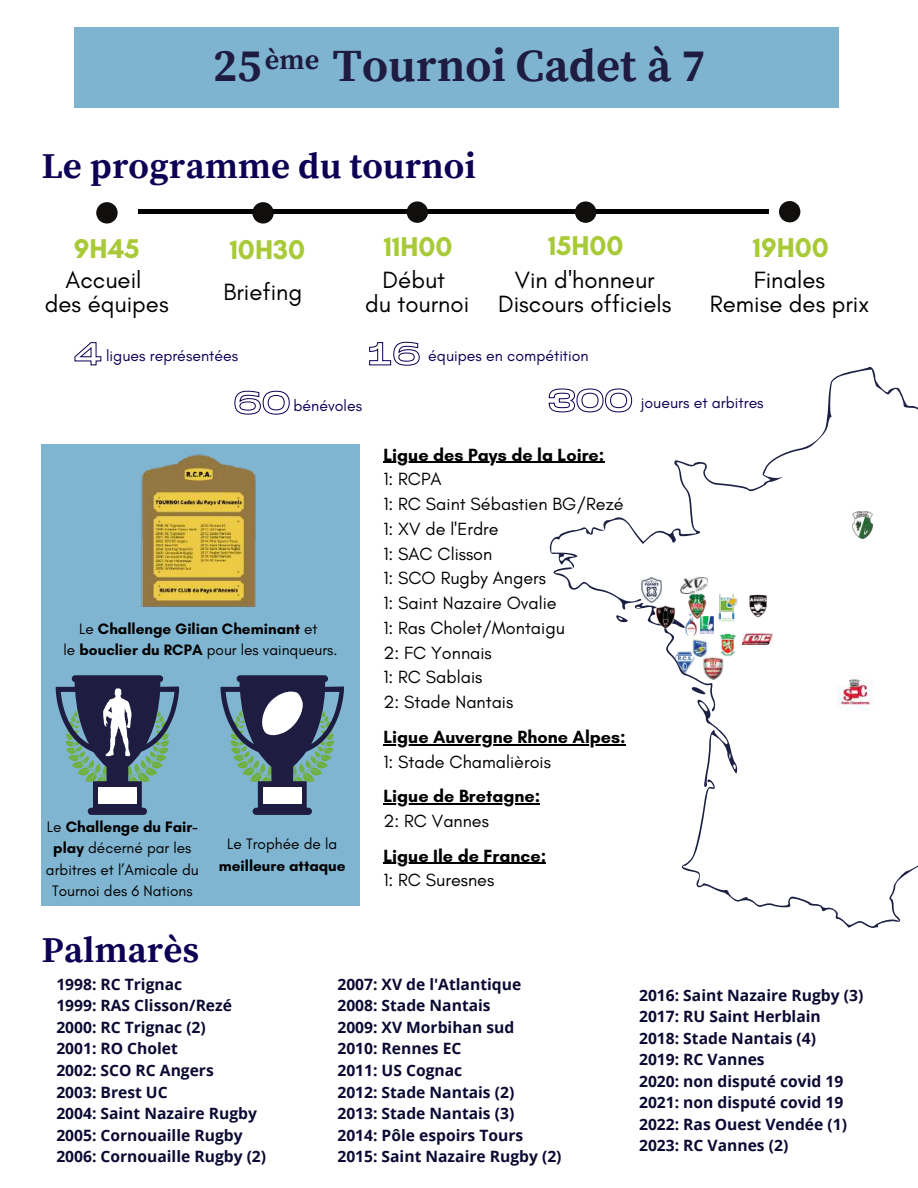
<style>
.page{position:relative;width:918px;height:1188px;background:#fff}
.page>*{position:absolute;margin:0;border:0;box-sizing:border-box;transform-origin:0 0}
.t1{font:700 45.9px "Source Serif Pro";color:#1e1c40}
.t2{font:700 36.3px "Source Serif Pro";color:#0c0054}
.t3{font:700 27.75px "Glacial Indifference";color:#a9ca38}
.t4{font:700 27.75px "Source Serif Pro";color:#1e1c40}
.t5{font:24px/24.8px "Glacial Indifference";color:#000;text-align:center}
.t6{font:18px/24.8px "Glacial Indifference";color:#000}
.t7{font:700 18px "Glacial Indifference";color:#000}
.t8{font:15.9px "Glacial Indifference";color:#0c0054}
.t9{font:700 15.6px/21.6px "Open Sans";color:#0c0a32}
.t10{font:15.45px/21.1px "Glacial Indifference";color:#000;text-align:center}
.t11{font:700 15.45px/21.1px "Glacial Indifference";color:#000;text-align:center}
.s1{font-family:"Monument Extended";font-size:31.8px;color:rgb(0 0 0/0)}
.s2{font-weight:400}
.s3{font-weight:700}
</style>
<div class="page">
<div style="left:75px;top:27px;width:764px;height:81px;background:#7fb4d0"></div>
<hr style="left:138px;top:210px;width:631px;height:4px;background:#000">
<svg style="left:96px;top:202px;width:22px;height:22px"></svg>
<svg style="left:252px;top:202px;width:22px;height:22px"></svg>
<svg style="left:407px;top:201px;width:21px;height:22px"></svg>
<svg style="left:575px;top:201px;width:21px;height:22px"></svg>
<svg style="left:779px;top:201px;width:21px;height:21px"></svg>
<svg style="left:74px;top:342px;width:28px;height:24px"></svg>
<svg style="left:369px;top:341px;width:51px;height:25px"></svg>
<svg style="left:234px;top:390px;width:56px;height:25px"></svg>
<div style="left:41px;top:445px;width:318px;height:461px;background:#80b5d1"></div>
<img style="left:141px;top:454px;width:115px;height:153px">
<svg style="left:56px;top:675px;width:123px;height:140px"></svg>
<div style="left:98px;top:787px;width:39px;height:17px;background:#fff"></div>
<svg style="left:221px;top:675px;width:123px;height:140px"></svg>
<div style="left:263px;top:787px;width:39px;height:17px;background:#fff"></div>
<hr style="left:383px;top:462px;width:221px;height:1px;background:#000">
<hr style="left:383px;top:744px;width:243px;height:1px;background:#000">
<hr style="left:383px;top:803px;width:157px;height:2px;background:#000">
<hr style="left:383px;top:863px;width:163px;height:1px;background:#000">
<svg style="left:549px;top:367px;width:369px;height:561px"></svg>
<img style="left:703px;top:656px;width:21px;height:24px">
<img style="left:748px;top:594px;width:19px;height:24px">
<img style="left:681px;top:578px;width:27px;height:15px">
<img style="left:656px;top:606px;width:18px;height:22px">
<img style="left:703px;top:616px;width:10px;height:17px">
<img style="left:719px;top:593px;width:19px;height:29px">
<img style="left:668px;top:647px;width:34px;height:34px">
<img style="left:743px;top:634px;width:29px;height:11px">
<img style="left:642px;top:578px;width:20px;height:24px">
<img style="left:679px;top:613px;width:24px;height:24px">
<img style="left:692px;top:640px;width:16px;height:16px">
<img style="left:852px;top:512px;width:21px;height:27px">
<img style="left:717px;top:634px;width:22px;height:22px">
<img style="left:837px;top:675px;width:35px;height:35px">
<img style="left:685px;top:593px;width:24px;height:25px">
<h1 class="t1" style="left:213px;top:39px;width:50px">25</h1>
<h1 class="t1" style="left:332px;top:39px;width:375px">Tournoi Cadet à 7</h1>
<h3 class="t4" style="left:265px;top:43px;width:56px">ème</h3>
<h2 class="t2" style="left:42px;top:145px;width:435px">Le programme du tournoi</h2>
<h3 class="t3" style="left:74px;top:231px;width:67px">9H45</h3>
<h3 class="t5" style="left:45px;top:267px;width:125px">Accueil<br>des équipes</h3>
<h3 class="t3" style="left:230px;top:233px;width:77px">10H30</h3>
<h3 class="t5" style="left:224px;top:279px;width:80px">Briefing</h3>
<h3 class="t3" style="left:384px;top:230px;width:70px">11H00</h3>
<h3 class="t5" style="left:365px;top:267px;width:106px">Début<br>du tournoi</h3>
<h3 class="t3" style="left:548px;top:229px;width:77px">15H00</h3>
<h3 class="t5" style="left:498px;top:267px;width:175px">Vin d'honneur<br>Discours officiels</h3>
<h3 class="t3" style="left:753px;top:231px;width:78px">19H00</h3>
<h3 class="t5" style="left:710px;top:267px;width:161px">Finales<br>Remise des prix</h3>
<p class="t8" style="left:73px;top:346px;width:166px"><span class="s1">4</span> ligues représentées</p>
<p class="t8" style="left:368px;top:346px;width:222px"><span class="s1">16</span> équipes en compétition</p>
<p class="t8" style="left:233px;top:396px;width:130px"><span class="s1">60</span> bénévoles</p>
<p class="t8" style="left:548px;top:393px;width:217px"><span class="s1">300</span> joueurs et arbitres</p>
<p class="t11" style="left:63px;top:618px;width:276px"><span class="s2">Le</span> Challenge Gilian Cheminant <span class="s2">et<br>le</span> bouclier du RCPA <span class="s2">pour les vainqueurs.</span></p>
<p class="t10" style="left:46px;top:816px;width:154px">Le <span class="s3">Challenge du Fair&shy;play</span> décerné par les arbitres et l’Amicale du<br>Tournoi des 6 Nations</p>
<h2 class="t2" style="left:42px;top:928px;width:159px">Palmarès</h2>
<p class="t10" style="left:227px;top:834px;width:111px">Le Trophée de la</p>
<p class="t11" style="left:219px;top:855px;width:129px">meilleure attaque</p>
<p class="t7" style="left:383px;top:444px;width:223px">Ligue des Pays de la Loire:</p>
<p class="t6" style="left:383px;top:467px;width:242px">1: RCPA<br>1: RC Saint Sébastien BG/Rezé<br>1: XV de l'Erdre<br>1: SAC Clisson<br>1: SCO Rugby Angers<br>1: Saint Nazaire Ovalie<br>1: Ras Cholet/Montaigu<br>2: FC Yonnais<br>1: RC Sablais<br>2: Stade Nantais</p>
<p class="t7" style="left:383px;top:726px;width:244px">Ligue Auvergne Rhone Alpes:</p>
<p class="t6" style="left:383px;top:749px;width:169px">1: Stade Chamalièrois</p>
<p class="t7" style="left:383px;top:785px;width:158px">Ligue de Bretagne:</p>
<p class="t6" style="left:383px;top:808px;width:107px">2: RC Vannes</p>
<p class="t7" style="left:383px;top:845px;width:164px">Ligue Ile de France:</p>
<p class="t6" style="left:383px;top:868px;width:112px">1: RC Suresnes</p>
<p class="t9" style="left:56px;top:973px;width:211px">1998: RC Trignac<br>1999: RAS Clisson/Rezé<br>2000: RC Trignac (2)<br>2001: RO Cholet<br>2002: SCO RC Angers<br>2003: Brest UC<br>2004: Saint Nazaire Rugby<br>2005: Cornouaille Rugby<br>2006: Cornouaille Rugby (2)</p>
<p class="t9" style="left:337px;top:973px;width:226px">2007: XV de l'Atlantique<br>2008: Stade Nantais<br>2009: XV Morbihan sud<br>2010: Rennes EC<br>2011: US Cognac<br>2012: Stade Nantais (2)<br>2013: Stade Nantais (3)<br>2014: Pôle espoirs Tours<br>2015: Saint Nazaire Rugby (2)</p>
<p class="t9" style="left:639px;top:984px;width:226px">2016: Saint Nazaire Rugby (3)<br>2017: RU Saint Herblain<br>2018: Stade Nantais (4)<br>2019: RC Vannes<br>2020: non disputé covid 19<br>2021: non disputé covid 19<br>2022: Ras Ouest Vendée (1)<br>2023: RC Vannes (2)</p>
</div>
